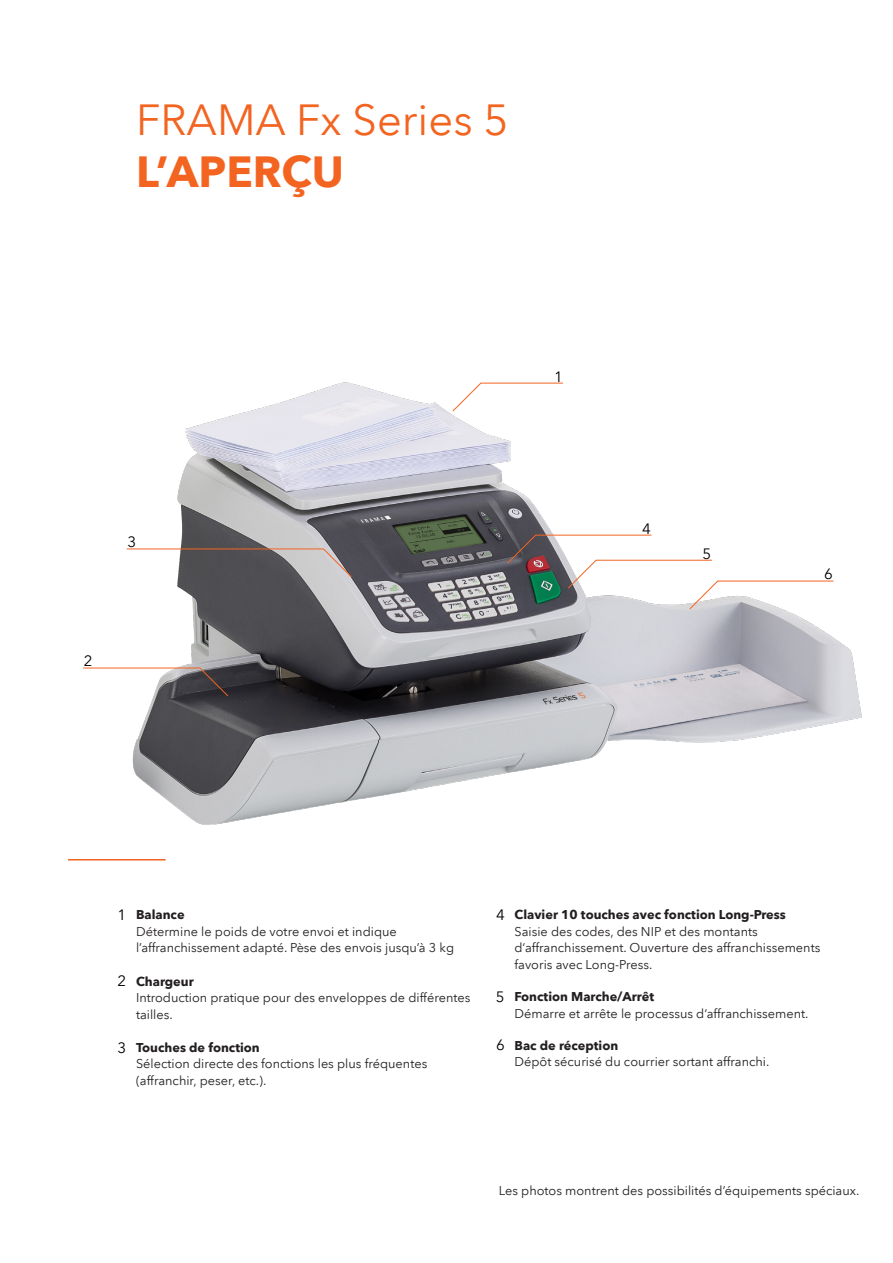
<style>
.page{position:relative;width:893px;height:1263px;background:#fff}
.page>*{position:absolute;margin:0;border:0;box-sizing:border-box;transform-origin:0 0}
.Überschrift{font:43.5px "Avenir Next LT Pro";color:#f36421}
.Überschrift-2{font:700 43.5px "Avenir Next LT Pro";color:#f36421}
.Seitentitel{font:15px "Avenir Next LT Pro";color:#000001}
.Fliesstext{font:12.75px/16.5px "Avenir Next LT Pro";color:#231f20}
.Fliesstext-2{font:700 12.75px "Avenir Next LT Pro";color:#231f20}
.Bildunterschrift_Disclaimer{font:12.75px "Avenir Next LT Pro";color:#231f20}
</style>
<div class="page">
<img style="left:68px;top:382px;width:794px;height:479px">
<svg style="left:199px;top:667px;width:30px;height:30px"></svg>
<svg style="left:322px;top:548px;width:30px;height:30px"></svg>
<svg style="left:452px;top:382px;width:30px;height:30px"></svg>
<svg style="left:507px;top:534px;width:30px;height:30px"></svg>
<svg style="left:567px;top:559px;width:30px;height:30px"></svg>
<svg style="left:689px;top:580px;width:30px;height:30px"></svg>
<hr style="left:83px;top:668px;width:117px;height:1px;background:#f36421">
<hr style="left:127px;top:549px;width:197px;height:1px;background:#f36421">
<hr style="left:481px;top:383px;width:82px;height:1px;background:#f36421">
<hr style="left:536px;top:535px;width:115px;height:1px;background:#f36421">
<hr style="left:596px;top:560px;width:116px;height:1px;background:#f36421">
<hr style="left:717px;top:581px;width:116px;height:1px;background:#f36421">
<p class="Überschrift" style="left:136px;top:94px;width:374px">FRAMA Fx Series 5</p>
<p class="Überschrift-2" style="left:136px;top:145px;width:209px">L’APERÇU</p>
<p class="Seitentitel" style="left:127px;top:533px;width:10px">3</p>
<p class="Seitentitel" style="left:84px;top:652px;width:10px">2</p>
<p class="Seitentitel" style="left:554px;top:367px;width:10px">1</p>
<p class="Seitentitel" style="left:642px;top:519px;width:10px">4</p>
<p class="Seitentitel" style="left:702px;top:544px;width:10px">5</p>
<p class="Seitentitel" style="left:824px;top:565px;width:10px">6</p>
<p class="Seitentitel" style="left:118px;top:906px;width:10px">1</p>
<p class="Seitentitel" style="left:496px;top:906px;width:10px">4</p>
<p class="Fliesstext-2" style="left:136px;top:907px;width:50px">Balance</p>
<p class="Fliesstext" style="left:136px;top:923px;width:320px">Détermine le poids de votre envoi et indique l’affranchissement adapté. Pèse des envois jusqu’à 3 kg</p>
<p class="Seitentitel" style="left:117px;top:972px;width:10px">2</p>
<p class="Seitentitel" style="left:118px;top:1038px;width:10px">3</p>
<p class="Fliesstext-2" style="left:136px;top:973px;width:59px">Chargeur</p>
<p class="Fliesstext" style="left:136px;top:989px;width:336px">Introduction pratique pour des enveloppes de différentes tailles.</p>
<p class="Fliesstext-2" style="left:136px;top:1039px;width:125px">Touches de fonction</p>
<p class="Fliesstext" style="left:136px;top:1055px;width:293px">Sélection directe des fonctions les plus fréquentes (affranchir, peser, etc.).</p>
<p class="Seitentitel" style="left:496px;top:988px;width:10px">5</p>
<p class="Seitentitel" style="left:496px;top:1036px;width:10px">6</p>
<p class="Fliesstext-2" style="left:514px;top:907px;width:273px">Clavier 10 touches avec fonction Long-Press</p>
<p class="Fliesstext" style="left:514px;top:923px;width:307px">Saisie des codes, des NIP et des montants d‘affranchissement. Ouverture des affranchissements favoris avec Long-Press.</p>
<p class="Fliesstext-2" style="left:514px;top:989px;width:141px">Fonction Marche/Arrêt</p>
<p class="Fliesstext" style="left:514px;top:1005px;width:295px">Démarre et arrête le processus d‘affranchissement.</p>
<p class="Fliesstext-2" style="left:514px;top:1037px;width:105px">Bac de réception</p>
<p class="Fliesstext" style="left:514px;top:1053px;width:256px">Dépôt sécurisé du courrier sortant affranchi.</p>
<p class="Bildunterschrift_Disclaimer" style="left:499px;top:1183px;width:362px">Les photos montrent des possibilités d’équipements spéciaux.</p>
</div>
